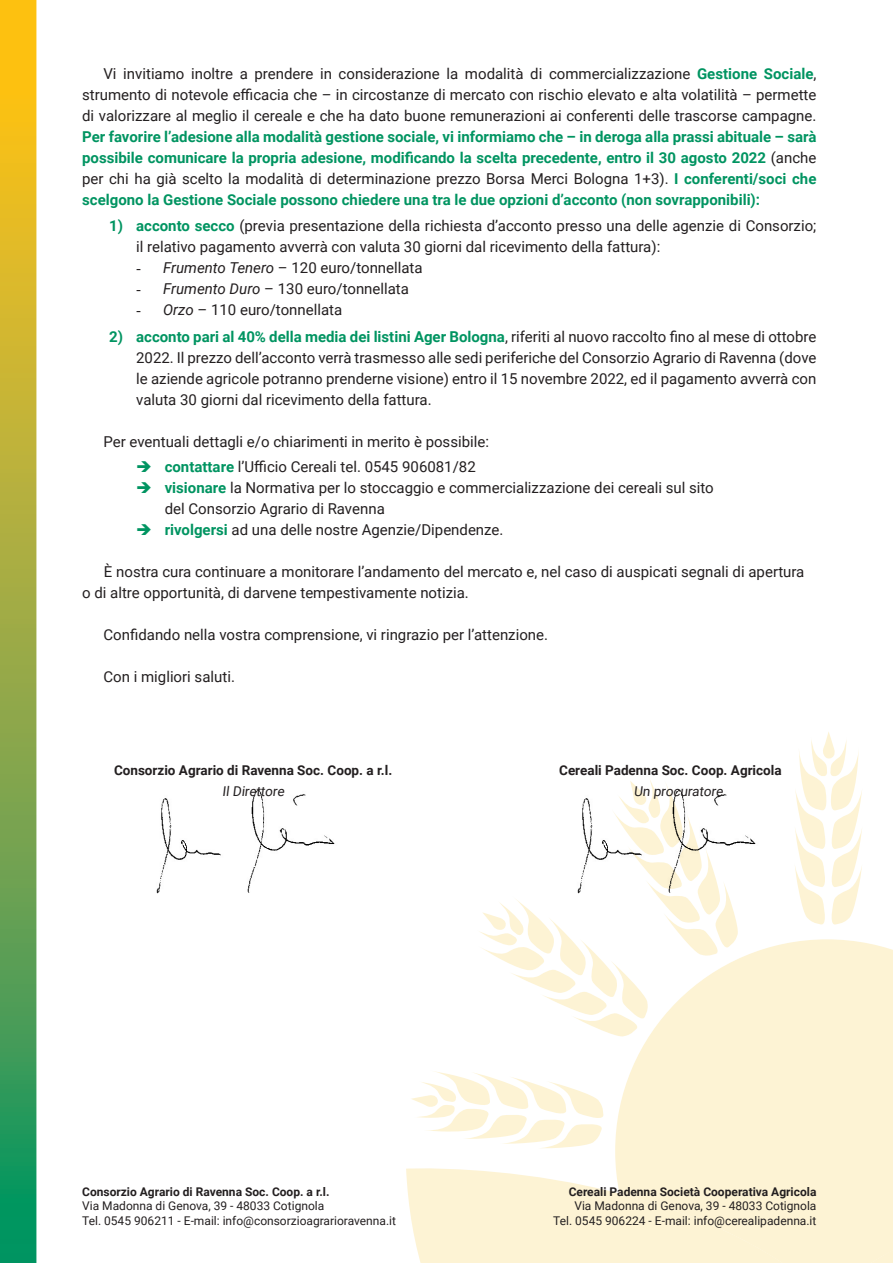
<style>
.page{position:relative;width:893px;height:1263px;background:#fff}
.page>*{position:absolute;margin:0;border:0;box-sizing:border-box;transform-origin:0 0}
.t1{font:15px/21px "Roboto";color:#231f20}
.t2{font:700 13.5px "Roboto";color:#231f20}
.t3{font:13.5px "Roboto";color:#231f20}
.t4{font:12px "Roboto";color:#231f20}
.t5{font:700 12px "Roboto";color:#231f20}
.s1{font-weight:700;color:#009461}
.s2{font-family:"Times New Roman"}
.s3{font-style:italic}
.s4{color:#009461}
</style>
<div class="page">
<div style="left:631px;top:939px;width:262px;height:131px;background:#fdf3d4"></div>
<svg style="left:479px;top:780px;width:263px;height:260px"></svg>
<svg style="left:795px;top:732px;width:67px;height:192px"></svg>
<svg style="left:406px;top:1070px;width:487px;height:193px"></svg>
<img style="left:156px;top:789px;width:179px;height:105px">
<img style="left:566px;top:783px;width:190px;height:125px">
<svg style="left:0;top:0;width:36px;height:1263px"></svg>
<p class="t1" style="left:82px;top:63px;width:736px;text-align:justify;text-indent:21px">Vi invitiamo inoltre a prendere in considerazione la modalità di commercializzazione <span class="s1">Gestione Sociale</span>, strumento di notevole efficacia che – in circostanze di mercato con rischio elevato e alta volatilità – permette di valorizzare al meglio il cereale e che ha dato buone remunerazioni ai conferenti delle trascorse campagne.<br><span class="s1">Per favorire l’adesione alla modalità gestione sociale, vi informiamo che – in deroga alla prassi abituale – sarà possibile comunicare la propria adesione, modificando la scelta precedente, entro il 30 agosto 2022</span> (anche per chi ha già scelto la modalità di determinazione prezzo Borsa Merci Bologna 1+3). <span class="s1">I conferenti/soci che scelgono la Gestione Sociale possono chiedere una tra le due opzioni d’acconto (non sovrapponibili):</span></p>
<p class="t1" style="left:136px;top:214px;width:682px;text-indent:-27px"><span class="s1">1) acconto secco</span> (previa presentazione della richiesta d’acconto presso una delle agenzie di Consorzio; il relativo pagamento avverrà con valuta 30 giorni dal ricevimento della fattura):</p>
<p class="t1" style="left:136px;top:256px;width:288px"><span class="s2">-</span> <span class="s3">Frumento Tenero</span> – 120 euro/tonnellata</p>
<p class="t1" style="left:136px;top:277px;width:274px"><span class="s2">-</span> <span class="s3">Frumento Duro</span> – 130 euro/tonnellata</p>
<p class="t1" style="left:136px;top:298px;width:208px"><span class="s2">-</span> <span class="s3">Orzo</span> – 110 euro/tonnellata</p>
<p class="t1" style="left:136px;top:325px;width:682px;text-align:justify;text-indent:-27px"><span class="s1">2) acconto pari al 40% della media dei listini Ager Bologna</span>, riferiti al nuovo raccolto fino al mese di ottobre 2022. Il prezzo dell’acconto verrà trasmesso alle sedi periferiche del Consorzio Agrario di Ravenna (dove le aziende agricole potranno prenderne visione) entro il 15 novembre 2022, ed il pagamento avverrà con valuta 30 giorni dal ricevimento della fattura.</p>
<p class="t1" style="left:103px;top:430px;width:387px">Per eventuali dettagli e/o chiarimenti in merito è possibile:</p>
<p class="t1" style="left:136px;top:455px;width:341px"><span class="s4">➔</span> <span class="s1">contattare</span> l’Ufficio Cereali tel. 0545 906081/82</p>
<p class="t1" style="left:165px;top:476px;width:551px;text-indent:-28px"><span class="s4">➔</span> <span class="s1">visionare</span> la Normativa per lo stoccaggio e commercializzazione dei cereali sul sito del Consorzio Agrario di Ravenna</p>
<p class="t1" style="left:136px;top:518px;width:369px"><span class="s4">➔</span> <span class="s1">rivolgersi</span> ad una delle nostre Agenzie/Dipendenze.</p>
<p class="t1" style="left:82px;top:560px;width:724px;text-indent:22px">È nostra cura continuare a monitorare l’andamento del mercato e, nel caso di auspicati segnali di apertura o di altre opportunità, di darvene tempestivamente notizia.</p>
<p class="t1" style="left:103px;top:623px;width:446px">Confidando nella vostra comprensione, vi ringrazio per l’attenzione.</p>
<p class="t1" style="left:103px;top:665px;width:133px">Con i migliori saluti.</p>
<p class="t2" style="left:114px;top:761px;width:280px">Consorzio Agrario di Ravenna Soc. Coop. a r.l.</p>
<p class="t2" style="left:559px;top:761px;width:224px">Cereali Padenna Soc. Coop. Agricola</p>
<p class="t3" style="left:222px;top:782px;width:66px">Il Direttore</p>
<p class="t3" style="left:634px;top:782px;width:93px">Un procuratore</p>
<p class="t5" style="left:82px;top:1183px;width:249px">Consorzio Agrario di Ravenna Soc. Coop. a r.l.</p>
<p class="t4" style="left:82px;top:1197px;width:244px">Via Madonna di Genova, 39 - 48033 Cotignola</p>
<p class="t4" style="left:82px;top:1212px;width:315px">Tel. 0545 906211 - E-mail: info@consorzioagrarioravenna.it</p>
<p class="t5" style="left:569px;top:1183px;width:249px">Cereali Padenna Società Cooperativa Agricola</p>
<p class="t4" style="left:574px;top:1197px;width:244px">Via Madonna di Genova, 39 - 48033 Cotignola</p>
<p class="t4" style="left:553px;top:1212px;width:265px">Tel. 0545 906224 - E-mail: info@cerealipadenna.it</p>
</div>
